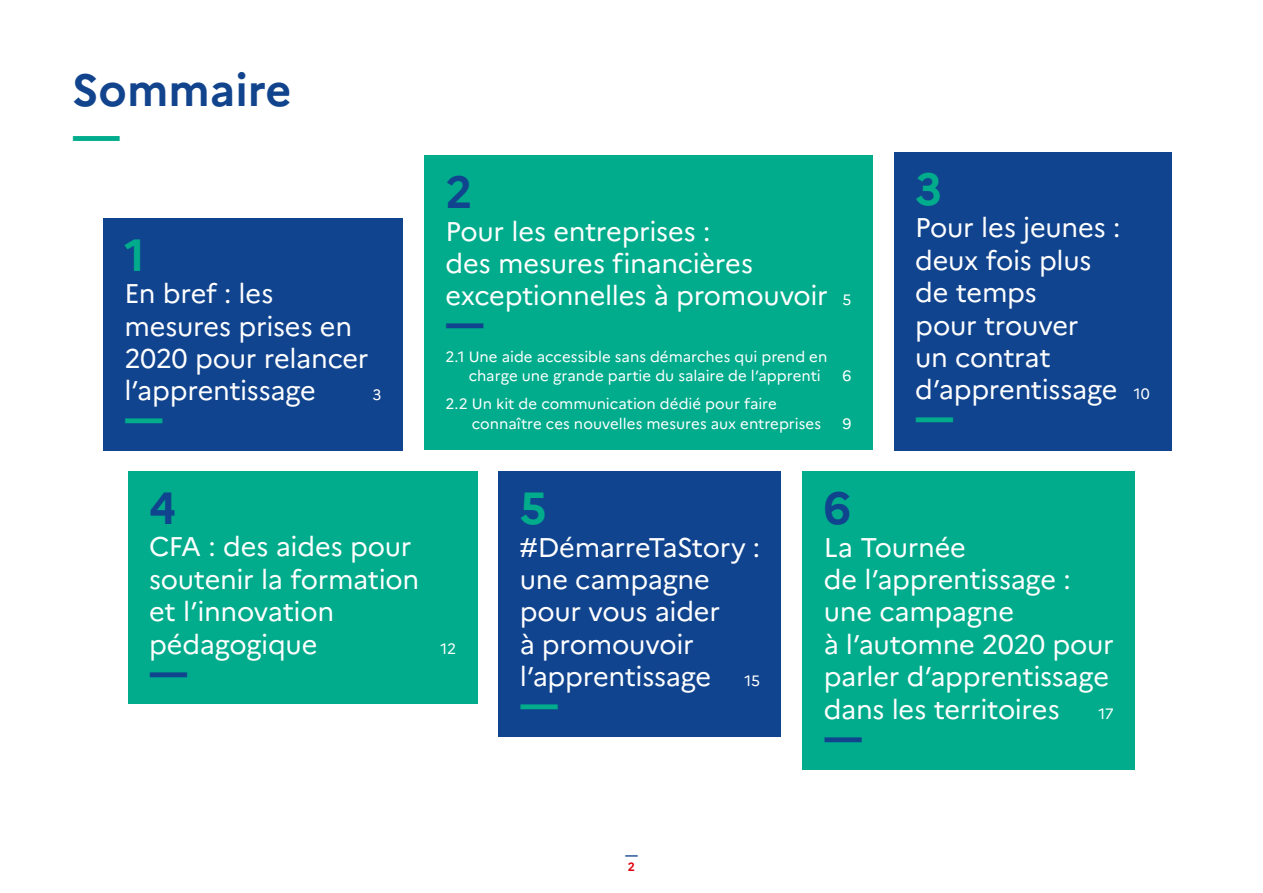
<style>
.page{position:relative;width:1263px;height:893px;background:#fff}
.page>*{position:absolute;margin:0;border:0;box-sizing:border-box;transform-origin:0 0}
.t1{font:700 45px "Marianne";color:#11448d}
.texte_courant{font:700 45px "Marianne";color:#00ac8c}
.texte_courant-2{font:700 45px "Marianne";color:#11448e}
.t2{font:800 36px "Marianne";color:#00ac8c}
.t3{font:800 36px "Marianne";color:#11448e}
.texte_courant-3{font:27px/32.4px "Marianne";letter-spacing:-.01em;color:#fff}
.texte_courant-4{font:15px/19.5px "Marianne";color:#fff}
.t4{font:700 12px "Marianne";color:#11448e}
.t5{font:700 12px "Marianne";color:#e0000f}
.s1{font-size:15px}
</style>
<div class="page">
<div style="left:103px;top:218px;width:300px;height:232px;background:#11448e"></div>
<div style="left:894px;top:152px;width:277px;height:298px;background:#11448e"></div>
<div style="left:498px;top:471px;width:283px;height:266px;background:#11448e"></div>
<div style="left:803px;top:471px;width:332px;height:298px;background:#00ac8c"></div>
<div style="left:424px;top:155px;width:449px;height:295px;background:#00ac8c"></div>
<div style="left:128px;top:471px;width:349px;height:232px;background:#00ac8c"></div>
<p class="t1" style="left:72px;top:63px;width:221px">Sommaire</p>
<p class="texte_courant" style="left:72px;top:106px;width:50px">—</p>
<p class="texte_courant" style="left:124px;top:227px;width:22px">1</p>
<p class="texte_courant-3" style="left:124px;top:277px;width:246px">En bref : les mesures prises en<br>2020 pour relancer l’apprentissage</p>
<p class="texte_courant-4" style="left:373px;top:385px;width:10px">3</p>
<p class="t2" style="left:124px;top:396px;width:40px">—</p>
<p class="texte_courant-2" style="left:445px;top:165px;width:28px">2</p>
<p class="texte_courant-3" style="left:445px;top:215px;width:407px">Pour les entreprises :<br>des mesures financières exceptionnelles à promouvoir <span class="s1">5</span></p>
<p class="t3" style="left:445px;top:301px;width:40px">—</p>
<p class="texte_courant-4" style="left:469px;top:347px;width:360px;text-indent:-23px">2.1 Une aide accessible sans démarches qui prend en charge une grande partie du salaire de l’apprenti</p>
<p class="texte_courant-4" style="left:842px;top:366px;width:10px">6</p>
<p class="texte_courant-4" style="left:472px;top:394px;width:351px;text-indent:-26px">2.2 Un kit de communication dédié pour faire connaître ces nouvelles mesures aux entreprises</p>
<p class="texte_courant-4" style="left:842px;top:414px;width:10px">9</p>
<p class="texte_courant" style="left:915px;top:161px;width:28px">3</p>
<p class="texte_courant-3" style="left:915px;top:211px;width:236px">Pour les jeunes : deux fois plus<br>de temps<br>pour trouver<br>un contrat d’apprentissage <span class="s1">10</span></p>
<p class="t2" style="left:915px;top:395px;width:40px">—</p>
<p class="texte_courant-2" style="left:149px;top:481px;width:28px">4</p>
<p class="texte_courant-3" style="left:149px;top:531px;width:272px">CFA : des aides pour soutenir la formation et l’innovation pédagogique</p>
<p class="t3" style="left:149px;top:649px;width:40px">—</p>
<p class="texte_courant-4" style="left:440px;top:638px;width:17px">12</p>
<p class="texte_courant" style="left:520px;top:481px;width:28px">5</p>
<p class="texte_courant-3" style="left:520px;top:531px;width:242px">#DémarreTaStory : une campagne pour vous aider<br>à promouvoir l’apprentissage <span class="s1">15</span></p>
<p class="t2" style="left:520px;top:681px;width:40px">—</p>
<p class="texte_courant-2" style="left:824px;top:481px;width:28px">6</p>
<p class="texte_courant-3" style="left:824px;top:531px;width:291px">La Tournée<br>de l’apprentissage : une campagne<br>à l’automne 2020 pour parler d’apprentissage dans les territoires</p>
<p class="texte_courant-4" style="left:1099px;top:703px;width:17px">17</p>
<p class="t3" style="left:824px;top:714px;width:40px">—</p>
<p class="t4" style="left:625px;top:848px;width:14px">—</p>
<p class="t5" style="left:628px;top:860px;width:9px">2</p>
</div>
